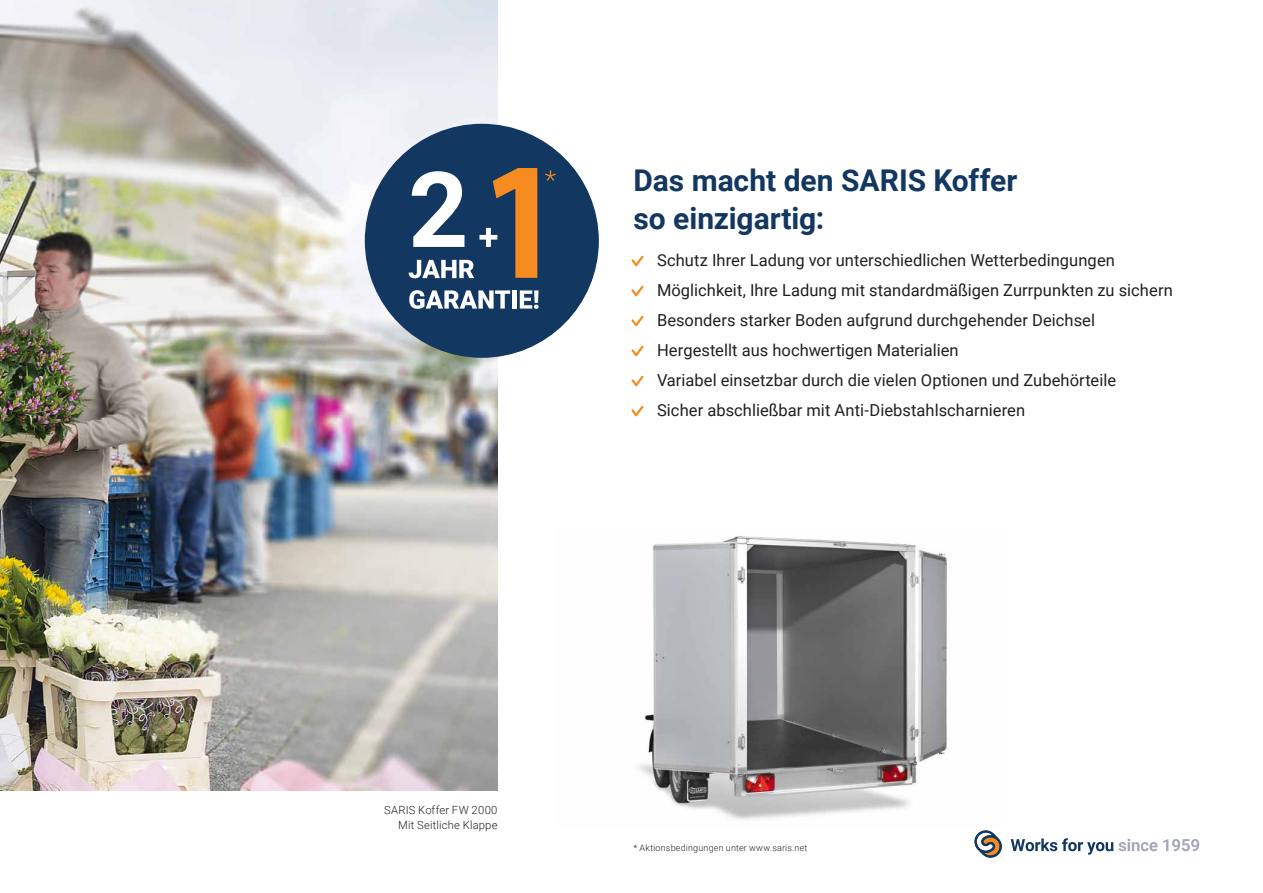
<style>
.page{position:relative;width:1263px;height:893px;background:#fff}
.page>*{position:absolute;margin:0;border:0;box-sizing:border-box;transform-origin:0 0}
.t1{font:700 30px/37.5px "Roboto";letter-spacing:-.005em;color:#123760}
.t2{font:16.5px/30px "Roboto";letter-spacing:.005em;color:#231f20}
.t3{font:300 11.25px/15px "Roboto";letter-spacing:.015em;color:#231f20;text-align:right}
.t4{font:300 9px "Roboto";letter-spacing:.02em;color:#231f20}
</style>
<div class="page">
<svg style="left:1011px;top:838px;width:146px;height:17px"></svg>
<svg style="left:1163px;top:839px;width:36px;height:12px"></svg>
<svg style="left:974px;top:830px;width:28px;height:28px"></svg>
<img style="left:0;top:0;width:497px;height:791px">
<svg style="left:631px;top:256px;width:13px;height:10px"></svg>
<svg style="left:631px;top:286px;width:13px;height:10px"></svg>
<svg style="left:631px;top:316px;width:13px;height:10px"></svg>
<svg style="left:631px;top:346px;width:13px;height:10px"></svg>
<svg style="left:631px;top:376px;width:13px;height:10px"></svg>
<svg style="left:631px;top:406px;width:13px;height:10px"></svg>
<img style="left:638px;top:536px;width:309px;height:284px">
<div style="left:365px;top:124px;width:233px;height:233px;background:#123760;border-radius:50%"></div>
<svg style="left:409px;top:290px;width:101px;height:19px"></svg>
<div style="left:512px;top:290px;width:5px;height:19px;background:#fff"></div>
<svg style="left:520px;top:290px;width:19px;height:19px"></svg>
<svg style="left:409px;top:168px;width:128px;height:110px"></svg>
<svg style="left:545px;top:170px;width:11px;height:11px"></svg>
<h1 class="t1" style="left:634px;top:161px;width:385px">Das macht den SARIS Koffer so einzigartig:</h1>
<p class="t2" style="left:657px;top:245px;width:517px">Schutz Ihrer Ladung vor unterschiedlichen Wetterbedingungen Möglichkeit, Ihre Ladung mit standardmäßigen Zurrpunkten zu sichern Besonders starker Boden aufgrund durchgehender Deichsel Hergestellt aus hochwertigen Materialien<br>Variabel einsetzbar durch die vielen Optionen und Zubehörteile<br>Sicher abschließbar mit Anti-Diebstahlscharnieren</p>
<p class="t3" style="left:384px;top:802px;width:115px">SARIS Koffer FW 2000<br>Mit Seitliche Klappe</p>
<p class="t4" style="left:634px;top:842px;width:175px">* Aktionsbedingungen unter www.saris.net</p>
</div>
